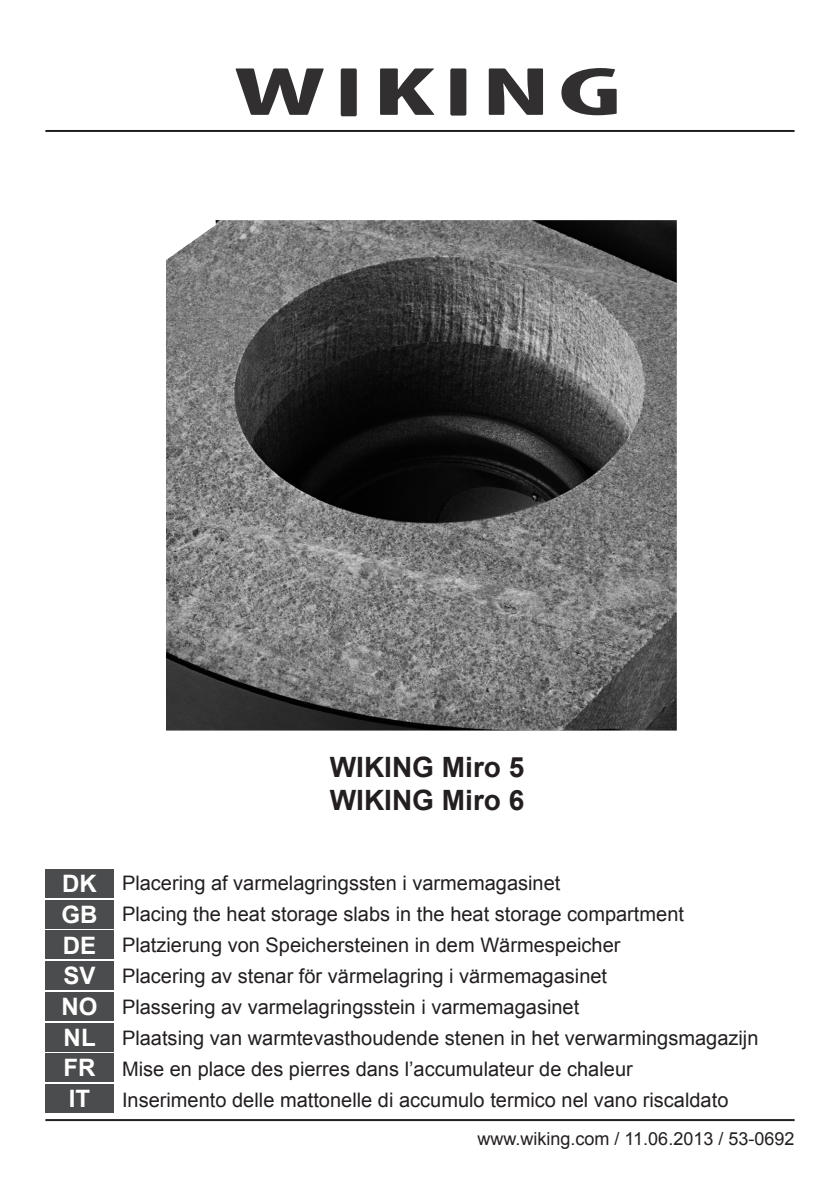
<style>
.page{position:relative;width:840px;height:1191px;background:#fff}
.page>*{position:absolute;margin:0;border:0;box-sizing:border-box;transform-origin:0 0}
.Overskrift{font:700 28px/33.6px "Arial";color:#231f20}
.Brødtekst_tab{font:700 24px "Arial";color:#fff}
.Brødtekst{font:20px "Arial";color:#231f20}
.Brødtekst-2{font:18px "Arial";color:#231f20}
.s1{font-style:inherit}
</style>
<div class="page">
<hr style="left:45px;top:1119px;width:749px;height:2px;background:#231f20">
<hr style="left:45px;top:130px;width:749px;height:2px;background:#231f20">
<svg style="left:235px;top:68px;width:88px;height:47px"></svg>
<svg style="left:380px;top:68px;width:54px;height:47px"></svg>
<svg style="left:488px;top:68px;width:54px;height:47px"></svg>
<svg style="left:561px;top:68px;width:55px;height:47px"></svg>
<div style="left:340px;top:68px;width:16px;height:48px;background:#312f30;border-radius:2px"></div>
<div style="left:450px;top:68px;width:16px;height:48px;background:#312f30;border-radius:2px"></div>
<div style="left:45px;top:869px;width:68px;height:28px;background:#4b4c4d"></div>
<div style="left:45px;top:961px;width:68px;height:28px;background:#4b4c4d"></div>
<div style="left:45px;top:992px;width:68px;height:28px;background:#4b4c4d"></div>
<div style="left:45px;top:900px;width:68px;height:28px;background:#4b4c4d"></div>
<div style="left:45px;top:930px;width:68px;height:29px;background:#4b4c4d"></div>
<div style="left:45px;top:1084px;width:68px;height:28px;background:#4b4c4d"></div>
<div style="left:45px;top:1053px;width:68px;height:29px;background:#4b4c4d"></div>
<div style="left:45px;top:1022px;width:68px;height:29px;background:#4b4c4d"></div>
<img style="left:166px;top:220px;width:510px;height:510px">
<p class="Brødtekst_tab" style="left:62px;top:868px;width:36px">DK</p>
<p class="Brødtekst_tab" style="left:61px;top:898px;width:38px">GB</p>
<p class="Brødtekst_tab" style="left:63px;top:929px;width:35px">DE</p>
<p class="Brødtekst_tab" style="left:63px;top:960px;width:34px">SV</p>
<p class="Brødtekst_tab" style="left:61px;top:990px;width:37px">NO</p>
<p class="Brødtekst_tab" style="left:64px;top:1021px;width:33px">NL</p>
<p class="Brødtekst_tab" style="left:63px;top:1052px;width:33px">FR</p>
<p class="Brødtekst_tab" style="left:69px;top:1082px;width:23px">IT</p>
<p class="Overskrift" style="left:329px;top:751px;width:196px">WIKING Miro 5<br>WIKING Miro 6</p>
<p class="Brødtekst" style="left:122px;top:869px;width:439px">Placering af varmelagringssten i varmemagasinet</p>
<p class="Brødtekst" style="left:122px;top:900px;width:563px">Placing the heat storage slabs in the heat storage compartment</p>
<p class="Brødtekst" style="left:122px;top:931px;width:499px">Platzierung von Speichersteinen in dem Wärmespeicher</p>
<p class="Brødtekst" style="left:122px;top:962px;width:486px">Placering av stenar för värmelagring i värmemagasinet</p>
<p class="Brødtekst" style="left:122px;top:993px;width:458px">Plassering av varmelagringsstein i varmemagasinet</p>
<p class="Brødtekst" style="left:122px;top:1024px;width:637px">Plaatsing van warmtevasthoudende stenen in het verwarmingsmagazijn</p>
<p class="Brødtekst" style="left:122px;top:1055px;width:512px">Mise en place des pierres dans l’accumulateur de chaleur</p>
<p class="Brødtekst" style="left:122px;top:1086px;width:607px">Inserimento delle mattonelle di accumulo termico nel vano riscaldato</p>
<p class="Brødtekst-2" style="left:477px;top:1126px;width:318px">www.wiking.com / 11.06.2013 / 53-069<span class="s1">2</span></p>
</div>
